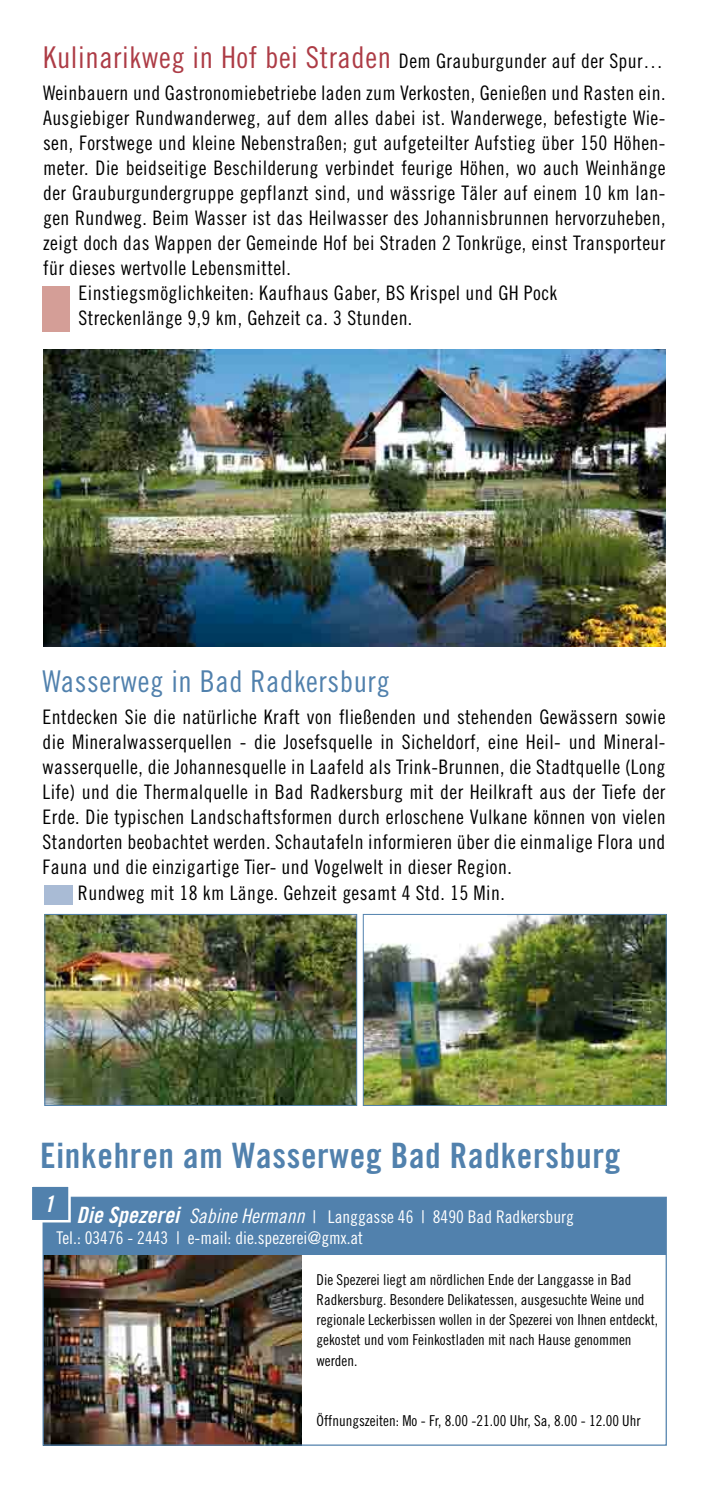
<style>
.page{position:relative;width:709px;height:1489px;background:#fff}
.page>*{position:absolute;margin:0;border:0;box-sizing:border-box;transform-origin:0 0}
.t1{font:35px "Trade Gothic Bold Cond Twenty";letter-spacing:.02em;color:#5181ad}
.t2{font:30px "Trade Gothic Cond Eighteen";letter-spacing:.02em;color:#ad3c46}
.t3{font:30px "Trade Gothic Cond Eighteen";letter-spacing:.02em;color:#5181ad}
.t4{font:22.5px "Trade Gothic Bold Cond Twenty Obl";color:#fff}
.t5{font:20px "Trade Gothic Cond Eighteen";letter-spacing:.02em;color:#000}
.t6{font:17.5px/21px "Trade Gothic Cond Eighteen";color:#fff}
.t7{font:15px/20.2px "Trade Gothic Cond Eighteen";color:#000}
.s1{font-size:20px;color:#000}
.s2{font-family:"Trade Gothic Bold Cond Twenty Obl";font-size:22.5px}
.s3{font-family:"Trade Gothic Cond Eighteen Obl";font-size:20px}
</style>
<div class="page">
<img style="left:45px;top:1254px;width:257px;height:189px">
<div style="left:43px;top:1197px;width:622px;height:57px;background:#5181ad"></div>
<div style="left:43px;top:1196px;width:624px;height:249px;border:1px solid #5181ad"></div>
<div style="left:30px;top:1184px;width:41px;height:38px;background:#5181ad;border:2px solid #fff"></div>
<img style="left:43px;top:349px;width:622px;height:298px">
<img style="left:47px;top:916px;width:308px;height:187px">
<div style="left:45px;top:914px;width:312px;height:191px;border:1px solid #5181ad"></div>
<img style="left:365px;top:916px;width:299px;height:187px">
<div style="left:363px;top:914px;width:303px;height:191px;border:1px solid #5181ad"></div>
<div style="left:43px;top:286px;width:27px;height:45px;background:#d49e97"></div>
<div style="left:44px;top:884px;width:28px;height:20px;background:#a9bbd5"></div>
<h2 class="t2" style="left:43px;top:39px;width:621px">Kulinarikweg in Hof bei Straden <span class="s1">Dem Grauburgunder auf der Spur…</span></h2>
<p class="t5" style="left:43px;top:81px;width:624px">Weinbauern und Gastronomiebetriebe laden zum Verkosten, Genießen und Rasten ein.</p>
<p class="t5" style="left:43px;top:106px;width:624px">Ausgiebiger Rundwanderweg, auf dem alles dabei ist. Wanderwege, befestigte Wie-</p>
<p class="t5" style="left:43px;top:131px;width:624px">sen, Forstwege und kleine Nebenstraßen; gut aufgeteilter Aufstieg über 150 Höhen-</p>
<p class="t5" style="left:43px;top:156px;width:624px">meter. Die beidseitige Beschilderung verbindet feurige Höhen, wo auch Weinhänge</p>
<p class="t5" style="left:43px;top:181px;width:624px">der Grauburgundergruppe gepflanzt sind, und wässrige Täler auf einem 10 km lan-</p>
<p class="t5" style="left:43px;top:206px;width:624px">gen Rundweg. Beim Wasser ist das Heilwasser des Johannisbrunnen hervorzuheben,</p>
<p class="t5" style="left:43px;top:231px;width:624px">zeigt doch das Wappen der Gemeinde Hof bei Straden 2 Tonkrüge, einst Transporteur</p>
<p class="t5" style="left:43px;top:256px;width:249px">für dieses wertvolle Lebensmittel.</p>
<p class="t5" style="left:79px;top:281px;width:480px">Einstiegsmöglichkeiten: Kaufhaus Gaber, BS Krispel und GH Pock</p>
<p class="t5" style="left:79px;top:306px;width:335px">Streckenlänge 9,9 km, Gehzeit ca. 3 Stunden.</p>
<h2 class="t3" style="left:43px;top:663px;width:349px">Wasserweg in Bad Radkersburg</h2>
<p class="t5" style="left:43px;top:705px;width:624px">Entdecken Sie die natürliche Kraft von fließenden und stehenden Gewässern sowie</p>
<p class="t5" style="left:43px;top:730px;width:624px">die Mineralwasserquellen - die Josefsquelle in Sicheldorf, eine Heil- und Mineral-</p>
<p class="t5" style="left:43px;top:755px;width:624px">wasserquelle, die Johannesquelle in Laafeld als Trink-Brunnen, die Stadtquelle (Long</p>
<p class="t5" style="left:43px;top:780px;width:624px">Life) und die Thermalquelle in Bad Radkersburg mit der Heilkraft aus der Tiefe der</p>
<p class="t5" style="left:43px;top:805px;width:624px">Erde. Die typischen Landschaftsformen durch erloschene Vulkane können von vielen</p>
<p class="t5" style="left:43px;top:830px;width:624px">Standorten beobachtet werden. Schautafeln informieren über die einmalige Flora und</p>
<p class="t5" style="left:43px;top:855px;width:471px">Fauna und die einzigartige Tier- und Vogelwelt in dieser Region.</p>
<p class="t5" style="left:78px;top:880px;width:428px">Rundweg mit 18 km Länge. Gehzeit gesamt 4 Std. 15 Min.</p>
<h1 class="t1" style="left:40px;top:1134px;width:581px">Einkehren am Wasserweg Bad Radkersburg</h1>
<p class="t6" style="left:57px;top:1205px;width:519px;text-indent:20px"><span class="s2">Die Spezerei</span> <span class="s3">Sabine Hermann</span> | Langgasse 46 | 8490 Bad Radkersburg<br>Tel.: 03476 - 2443 | e-mail: die.spezerei@gmx.at</p>
<p class="t7" style="left:316px;top:1269px;width:343px">Die Spezerei liegt am nördlichen Ende der Langgasse in Bad Radkersburg. Besondere Delikatessen, ausgesuchte Weine und regionale Leckerbissen wollen in der Spezerei von Ihnen entdeckt, gekostet und vom Feinkostladen mit nach Hause genommen werden.</p>
<p class="t4" style="left:44px;top:1189px;width:11px">1</p>
<p class="t7" style="left:316px;top:1410px;width:325px">Öffnungszeiten: Mo - Fr, 8.00 -21.00 Uhr, Sa, 8.00 - 12.00 Uhr</p>
</div>
